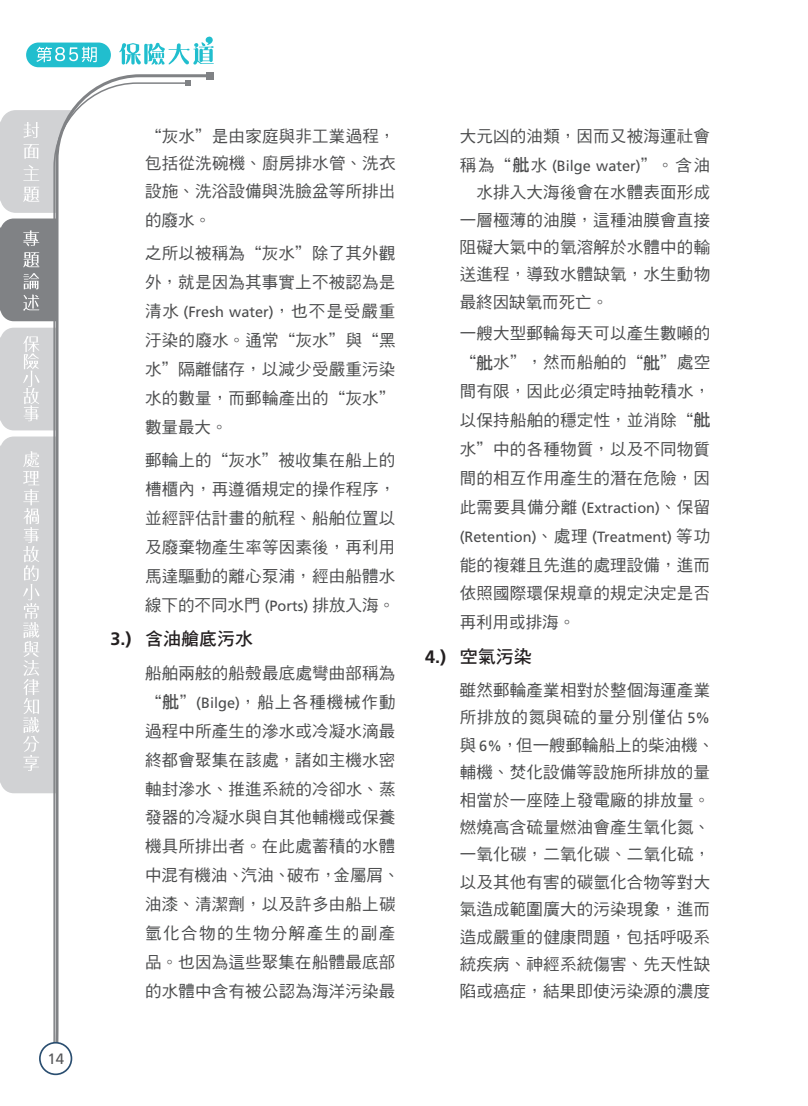
<style>
.page{position:relative;width:808px;height:1106px;background:#fff}
.page>*{position:absolute;margin:0;border:0;box-sizing:border-box;transform-origin:0 0}
._0-內文標_一{font:18px "DF Hei Std W7";color:#231f20}
._0-內文標_一_內文{font:16.5px/29px "DF Hei Std W5";letter-spacing:.015em;color:#4b4c4d;text-align:justify}
.t1{font:15px "Frutiger LT Std";color:#57585a}
._0-內文標_一_內文-2{font:14.85px/29px "Frutiger LT Std";color:#4b4c4d}
.s1{font-family:"DF Hei Std W5";font-size:16.5px}
.s2{font-family:"Frutiger LT Std";font-size:14.85px}
.s3{font-family:"Frutiger LT Std";font-weight:700}
.s4{font-family:"Aktiv Grotesk TWHK";font-weight:500}
.s5{font-family:"Aktiv Grotesk TWHK";font-weight:500;font-size:16.5px}
</style>
<div class="page">
<div style="left:0;top:110px;width:96px;height:103px;background:#d1d2d4;border-radius:15px"></div>
<div style="left:0;top:218px;width:73px;height:103px;background:#808285;border-radius:13px"></div>
<div style="left:0;top:328px;width:73px;height:102px;background:#d1d2d4;border-radius:13px"></div>
<div style="left:0;top:436px;width:73px;height:357px;background:#d1d2d4;border-radius:13px"></div>
<svg style="left:24px;top:122px;width:15px;height:16px"></svg>
<svg style="left:24px;top:144px;width:15px;height:15px"></svg>
<svg style="left:23px;top:165px;width:16px;height:16px"></svg>
<svg style="left:23px;top:187px;width:16px;height:15px"></svg>
<svg style="left:23px;top:230px;width:16px;height:16px"></svg>
<svg style="left:23px;top:252px;width:16px;height:15px"></svg>
<svg style="left:23px;top:273px;width:16px;height:38px"></svg>
<svg style="left:23px;top:336px;width:17px;height:85px"></svg>
<svg style="left:23px;top:451px;width:17px;height:320px"></svg>
<svg style="left:119px;top:36px;width:95px;height:29px"></svg>
<div style="left:206px;top:72px;width:8px;height:8px;background:#808285"></div>
<svg style="left:52px;top:82px;width:133px;height:992px"></svg>
<svg style="left:185px;top:80px;width:6px;height:6px"></svg>
<div style="left:26px;top:43px;width:85px;height:24px;background:#21bece;border-radius:12px"></div>
<svg style="left:36px;top:47px;width:61px;height:15px"></svg>
<div style="left:40px;top:1042px;width:31px;height:32px;background:#fff;border-radius:50%"></div>
<div style="left:39px;top:1041px;width:33px;height:34px;border:2px solid #2a4e70;border-radius:50%"></div>
<div style="left:63px;top:949px;width:40px;height:72px;background:#fff"></div>
<p class="t1" style="left:48px;top:1050px;width:18px">14</p>
<p class="_0-內文標_一_內文" style="left:145px;top:122px;width:252px;line-height:27.5px">“灰水”是由家庭與非工業過程，包括從洗碗機、廚房排水管、洗衣設施、洗浴設備與洗臉盆等所排出</p>
<p class="_0-內文標_一_內文" style="left:145px;top:205px;width:68px">的廢水。</p>
<p class="_0-內文標_一_內文" style="left:145px;top:238px;width:252px">之所以被稱為“灰水”除了其外觀外，就是因為其事實上不被認為是</p>
<p class="_0-內文標_一_內文-2" style="left:145px;top:297px;width:252px"><span class="s1">清水</span> (Fresh water)<span class="s1">，也不是受嚴重</span></p>
<p class="_0-內文標_一_內文" style="left:145px;top:325px;width:252px">汙染的廢水。通常“灰水”與“黑水”隔離儲存，以減少受嚴重污染水的數量，而郵輪產出的“灰水”數量最大。</p>
<p class="_0-內文標_一_內文" style="left:145px;top:445px;width:252px">郵輪上的“灰水”被收集在船上的槽櫃內，再遵循規定的操作程序，並經評估計畫的航程、船舶位置以及廢棄物產生率等因素後，再利用馬達驅動的離心泵浦，經由船體水線下的不同水門 <span class="s2">(Ports)</span> 排放入海。</p>
<p class="_0-內文標_一" style="left:111px;top:629px;width:144px"><span class="s3">3.)</span> 含油艙底污水</p>
<p class="_0-內文標_一_內文" style="left:145px;top:658px;width:256px;text-align:left">船舶兩舷的船殼最底處彎曲部稱為“<span class="s4">舭</span>”<span class="s2">(Bilge)</span>，船上各種機械作動過程中所產生的滲水或冷凝水滴最終都會聚集在該處，諸如主機水密軸封滲水、推進系統的冷卻水、蒸發器的冷凝水與自其他輔機或保養機具所排出者。在此處蓄積的水體中混有機油、汽油、破布，金屬屑、油漆、清潔劑，以及許多由船上碳氫化合物的生物分解產生的副產品。也因為這些聚集在船體最底部的水體中含有被公認為海洋污染最</p>
<p class="_0-內文標_一_內文" style="left:460px;top:121px;width:252px">大元凶的油類，因而又被海運社會</p>
<p class="_0-內文標_一_內文-2" style="left:460px;top:151px;width:252px"><span class="s1">稱為“</span><span class="s5">舭</span><span class="s1">水</span> (Bilge water)<span class="s1">”。含油</span></p>
<p class="_0-內文標_一_內文" style="left:460px;top:178px;width:252px;line-height:27.5px">舭水排入大海後會在水體表面形成一層極薄的油膜，這種油膜會直接阻礙大氣中的氧溶解於水體中的輸送進程，導致水體缺氧，水生動物最終因缺氧而死亡。</p>
<p class="_0-內文標_一_內文" style="left:460px;top:319px;width:252px">一艘大型郵輪每天可以產生數噸的“<span class="s4">舭</span>水”，然而船舶的“<span class="s4">舭</span>”處空間有限，因此必須定時抽乾積水，以保持船舶的穩定性，並消除“<span class="s4">舭</span>水”中的各種物質，以及不同物質間的相互作用產生的潛在危險，因</p>
<p class="_0-內文標_一_內文-2" style="left:460px;top:493px;width:252px"><span class="s1">此需要具備分離</span> (Extraction)<span class="s1">、保留</span>(Retention)<span class="s1">、處理</span> (Treatment) <span class="s1">等功</span></p>
<p class="_0-內文標_一_內文" style="left:460px;top:550px;width:252px">能的複雜且先進的處理設備，進而依照國際環保規章的規定決定是否再利用或排海。</p>
<p class="_0-內文標_一" style="left:425px;top:646px;width:108px"><span class="s3">4.)</span> 空氣污染</p>
<p class="_0-內文標_一_內文" style="left:460px;top:676px;width:256px;line-height:27.5px;text-align:left">雖然郵輪產業相對於整個海運產業所排放的氮與硫的量分別僅佔 <span class="s2">5%</span>與 <span class="s2">6%</span>，但一艘郵輪船上的柴油機、輔機、焚化設備等設施所排放的量相當於一座陸上發電廠的排放量。燃燒高含硫量燃油會產生氧化氮、一氧化碳，二氧化碳、二氧化硫，以及其他有害的碳氫化合物等對大氣造成範圍廣大的污染現象，進而造成嚴重的健康問題，包括呼吸系統疾病、神經系統傷害、先天性缺陷或癌症，結果即使污染源的濃度</p>
</div>
